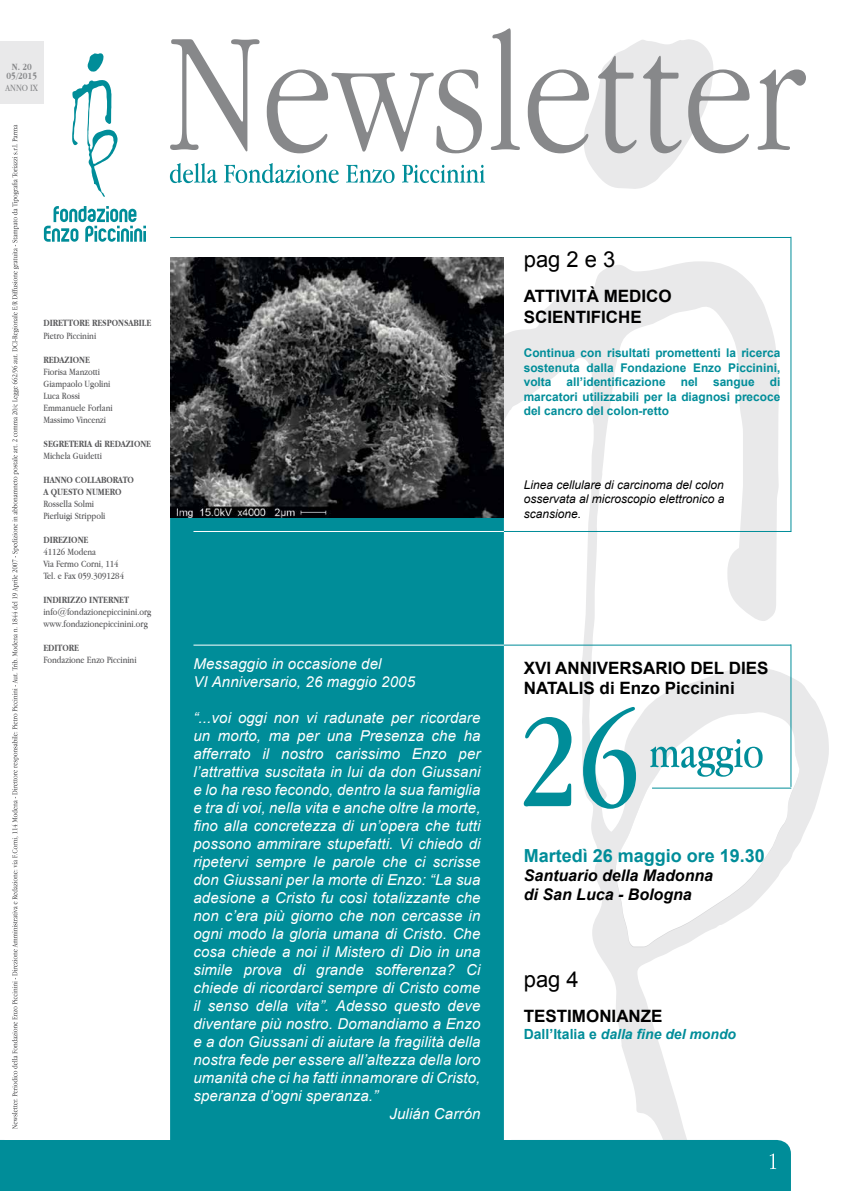
<style>
.page{position:relative;width:842px;height:1191px;background:#fff}
.page>*{position:absolute;margin:0;border:0;box-sizing:border-box;transform-origin:0 0}
.t1{font:22px "Arial";color:#000}
.t2{font:700 18px "Arial";color:#008d99}
.t3{font:700 17px/20.4px "Arial";color:#000}
.t4{font:italic 700 16px/19.2px "Arial";color:#000}
.t5{font:italic 15px/18px "Arial";letter-spacing:.01em;color:#fff}
.t6{font:italic 700 14px "Arial";color:#008d99}
.t7{font:700 12px/14.4px "Arial";color:#008d99;text-align:justify}
.t8{font:italic 12px/14.4px "Arial";color:#000;text-align:justify}
.t9{font:10px/12px "Apple Garamond";color:#58585a}
.t10{font:700 10px/12px "Apple Garamond";color:#58585a}
.t11{font:700 10px/9px "Apple Garamond";color:#87888a;text-align:center}
.t12{font:10px "Apple Garamond";color:#87888a}
.s1{font-style:normal}
</style>
<div class="page">
<svg style="left:585px;top:153px;width:95px;height:36px"></svg>
<svg style="left:504px;top:261px;width:325px;height:879px"></svg>
<svg style="left:616px;top:710px;width:183px;height:236px"></svg>
<div style="left:0;top:41px;width:44px;height:62px;background:#e9e9ea"></div>
<svg style="left:72px;top:80px;width:46px;height:117px"></svg>
<svg style="left:88px;top:53px;width:16px;height:19px"></svg>
<svg style="left:44px;top:206px;width:102px;height:36px"></svg>
<svg style="left:12px;top:125px;width:7px;height:1004px"></svg>
<div style="left:0;top:1140px;width:516px;height:51px;background:#008d99"></div>
<div style="left:516px;top:1140px;width:275px;height:51px;background:#008d99"></div>
<svg style="left:170px;top:163px;width:315px;height:20px"></svg>
<svg style="left:170px;top:28px;width:636px;height:125px"></svg>
<div style="left:170px;top:517px;width:334px;height:623px;background:#008d99"></div>
<img style="left:170px;top:257px;width:334px;height:260px">
<hr style="left:170px;top:237px;width:621px;height:1px;background:#008d99">
<hr style="left:790px;top:237px;width:1px;height:294px;background:#008d99">
<hr style="left:504px;top:531px;width:287px;height:1px;background:#008d99">
<svg style="left:650px;top:739px;width:113px;height:37px"></svg>
<svg style="left:524px;top:707px;width:112px;height:101px"></svg>
<hr style="left:504px;top:644px;width:287px;height:1px;background:#008d99">
<hr style="left:790px;top:644px;width:1px;height:143px;background:#008d99">
<hr style="left:652px;top:787px;width:139px;height:1px;background:#008d99">
<hr style="left:193px;top:644px;width:311px;height:1px;background:#fff">
<hr style="left:193px;top:531px;width:311px;height:1px;background:#fff">
<p class="t11" style="left:7px;top:63px;width:32px">N. 20<br>05/2015</p>
<p class="t12" style="left:6px;top:82px;width:34px">ANNO IX</p>
<p class="t10" style="left:43px;top:317px;width:109px">DIRETTORE RESPONSABILE</p>
<p class="t9" style="left:43px;top:329px;width:54px">Pietro Piccinini</p>
<p class="t10" style="left:43px;top:353px;width:48px">REDAZIONE</p>
<p class="t9" style="left:43px;top:365px;width:71px">Fiorisa Manzotti<br>Giampaolo Ugolini<br>Luca Rossi<br>Emmanuele Forlani<br>Massimo Vincenzi</p>
<p class="t10" style="left:43px;top:437px;width:109px">SEGRETERIA di REDAZIONE</p>
<p class="t9" style="left:43px;top:449px;width:60px">Michela Guidetti</p>
<p class="t10" style="left:43px;top:473px;width:92px">HANNO COLLABORATO<br>A QUESTO NUMERO</p>
<p class="t9" style="left:43px;top:497px;width:64px">Rossella Solmi<br>Pierluigi Strippoli</p>
<p class="t10" style="left:43px;top:533px;width:46px">DIREZIONE</p>
<p class="t9" style="left:43px;top:545px;width:82px">41126 Modena<br>Via Fermo Corni, 114<br>Tel. e Fax 059.3091284</p>
<p class="t10" style="left:43px;top:593px;width:87px">INDIRIZZO INTERNET</p>
<p class="t9" style="left:43px;top:605px;width:109px">info@fondazionepiccinini.org www.fondazionepiccinini.org</p>
<p class="t10" style="left:43px;top:641px;width:37px">EDITORE</p>
<p class="t9" style="left:43px;top:653px;width:95px">Fondazione Enzo Piccinini</p>
<p class="t5" style="left:193px;top:655px;width:223px">Messaggio in occasione del<br>VI Anniversario, 26 maggio 2005</p>
<p class="t5" style="left:193px;top:709px;width:288px">“...voi oggi non vi radunate per ricordare</p>
<p class="t5" style="left:193px;top:727px;width:289px">un morto, ma per una Presenza che ha</p>
<p class="t5" style="left:193px;top:745px;width:288px">afferrato il nostro carissimo Enzo per</p>
<p class="t5" style="left:193px;top:763px;width:288px">l’attrattiva suscitata in lui da don Giussani</p>
<p class="t5" style="left:193px;top:781px;width:288px">e lo ha reso fecondo, dentro la sua famiglia</p>
<p class="t5" style="left:193px;top:799px;width:288px">e tra di voi, nella vita e anche oltre la morte,</p>
<p class="t5" style="left:193px;top:817px;width:288px">fino alla concretezza di un’opera che tutti</p>
<p class="t5" style="left:193px;top:835px;width:288px">possono ammirare stupefatti. Vi chiedo di</p>
<p class="t5" style="left:193px;top:853px;width:288px">ripetervi sempre le parole che ci scrisse</p>
<p class="t5" style="left:193px;top:871px;width:288px">don Giussani per la morte di Enzo: “La sua</p>
<p class="t5" style="left:193px;top:889px;width:288px">adesione a Cristo fu così totalizzante che</p>
<p class="t5" style="left:193px;top:907px;width:288px">non c’era più giorno che non cercasse in</p>
<p class="t5" style="left:193px;top:925px;width:288px">ogni modo la gloria umana di Cristo. Che</p>
<p class="t5" style="left:193px;top:943px;width:288px">cosa chiede a noi il Mistero dì Dio in una</p>
<p class="t5" style="left:193px;top:961px;width:288px">simile prova di grande sofferenza? Ci</p>
<p class="t5" style="left:193px;top:979px;width:288px">chiede di ricordarci sempre di Cristo come</p>
<p class="t5" style="left:193px;top:997px;width:288px">il senso della vita”. Adesso questo deve</p>
<p class="t5" style="left:193px;top:1015px;width:288px">diventare più nostro. Domandiamo a Enzo</p>
<p class="t5" style="left:193px;top:1033px;width:288px">e a don Giussani di aiutare la fragilità della</p>
<p class="t5" style="left:193px;top:1051px;width:288px">nostra fede per essere all’altezza della loro</p>
<p class="t5" style="left:193px;top:1069px;width:288px">umanità che ci ha fatti innamorare di Cristo,</p>
<p class="t5" style="left:193px;top:1087px;width:186px">speranza d’ogni speranza.”</p>
<p class="t5" style="left:389px;top:1105px;width:92px">Julián Carrón</p>
<h1 class="t1" style="left:524px;top:245px;width:93px">pag 2 e 3</h1>
<p class="t3" style="left:524px;top:286px;width:149px">ATTIVITÀ MEDICO<br>SCIENTIFICHE</p>
<p class="t7" style="left:524px;top:346px;width:258px">Continua con risultati promettenti la ricerca sostenuta dalla Fondazione Enzo Piccinini, volta</p>
<p class="t7" style="left:567px;top:375px;width:101px">all’identificazione</p>
<p class="t7" style="left:681px;top:375px;width:19px">nel</p>
<p class="t7" style="left:713px;top:375px;width:43px">sangue</p>
<p class="t7" style="left:524px;top:375px;width:258px;text-indent:246px">di marcatori utilizzabili per la diagnosi precoce del cancro del colon-retto</p>
<p class="t8" style="left:524px;top:477px;width:202px">Linea cellulare di carcinoma del colon osservata al microscopio elettronico a scansione.</p>
<p class="t3" style="left:524px;top:658px;width:246px">XVI ANNIVERSARIO DEL DIES<br>NATALIS di Enzo Piccinini</p>
<p class="t2" style="left:524px;top:843px;width:243px">Martedì 26 maggio ore 19.30</p>
<p class="t4" style="left:524px;top:866px;width:191px">Santuario della Madonna di San Luca - Bologna</p>
<h1 class="t1" style="left:524px;top:965px;width:57px">pag 4</h1>
<p class="t3" style="left:524px;top:1006px;width:140px">TESTIMONIANZE</p>
<p class="t6" style="left:524px;top:1024px;width:214px"><span class="s1">Dall’Italia e</span> dalla fine del mondo</p>
</div>
